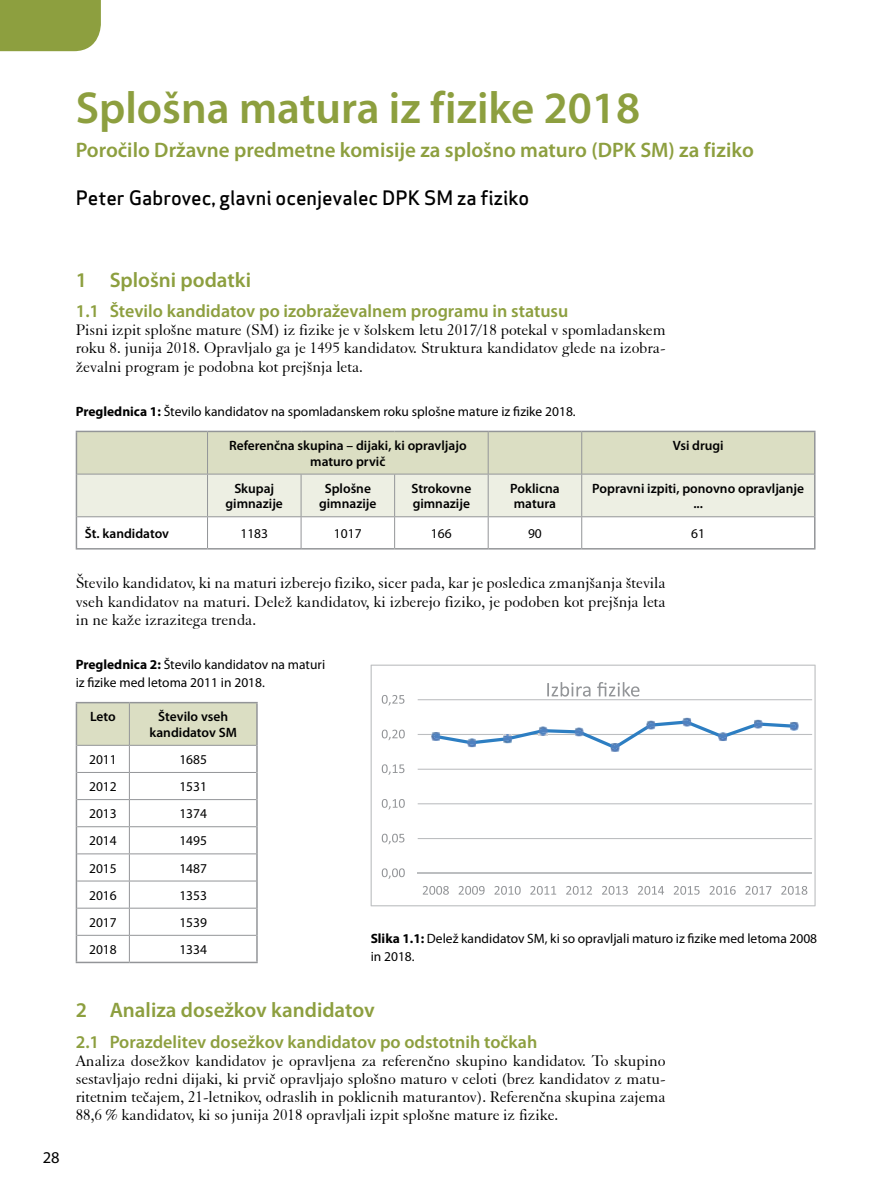
<style>
.page{position:relative;width:893px;height:1191px;background:#fff}
.page>*{position:absolute;margin:0;border:0;box-sizing:border-box;transform-origin:0 0}
.t1{font:600 45px "Myriad Pro";color:#8d9f3f}
.t2{font:600 21px "Myriad Pro";color:#8d9f3f}
.t3{font:19.5px "Apex Sans Medium ST";color:#000}
.t4{font:600 18px "Myriad Pro";color:#8d9f3f}
.t5{font:16.5px/18.1px "Elegant Garamond BT";color:#000;text-align:justify}
.t6{font:16.5px "Myriad Pro";color:#000}
.t7{font:13.5px/18px "Myriad Pro";color:#000}
.t8{font:600 13.5px/15.6px "Myriad Pro";color:#000;text-align:center}
.s1{font-weight:700}
</style>
<div class="page">
<div style="left:0;top:0;width:101px;height:51px;background:#8d9f3f"></div>
<svg style="left:77px;top:432px;width:737px;height:84px;background:#e3e5d2"></svg>
<hr style="left:207px;top:432px;width:1px;height:42px;background:#939598">
<hr style="left:488px;top:432px;width:1px;height:42px;background:#939598">
<hr style="left:581px;top:432px;width:1px;height:42px;background:#939598">
<hr style="left:77px;top:474px;width:131px;height:1px;background:#939598">
<hr style="left:208px;top:474px;width:93px;height:1px;background:#939598">
<hr style="left:207px;top:474px;width:1px;height:42px;background:#939598">
<hr style="left:301px;top:474px;width:94px;height:1px;background:#939598">
<hr style="left:301px;top:474px;width:1px;height:42px;background:#939598">
<hr style="left:395px;top:474px;width:93px;height:1px;background:#939598">
<hr style="left:394px;top:474px;width:1px;height:42px;background:#939598">
<hr style="left:488px;top:474px;width:94px;height:1px;background:#939598">
<hr style="left:488px;top:474px;width:1px;height:42px;background:#939598">
<hr style="left:582px;top:474px;width:232px;height:1px;background:#939598">
<hr style="left:581px;top:474px;width:1px;height:42px;background:#939598">
<hr style="left:77px;top:516px;width:131px;height:1px;background:#939598">
<hr style="left:208px;top:516px;width:93px;height:1px;background:#939598">
<hr style="left:207px;top:517px;width:1px;height:31px;background:#939598">
<hr style="left:301px;top:516px;width:94px;height:1px;background:#939598">
<hr style="left:301px;top:517px;width:1px;height:31px;background:#939598">
<hr style="left:395px;top:516px;width:93px;height:1px;background:#939598">
<hr style="left:394px;top:517px;width:1px;height:31px;background:#939598">
<hr style="left:488px;top:516px;width:94px;height:1px;background:#939598">
<hr style="left:488px;top:517px;width:1px;height:31px;background:#939598">
<hr style="left:582px;top:516px;width:232px;height:1px;background:#939598">
<hr style="left:581px;top:517px;width:1px;height:31px;background:#939598">
<hr style="left:76px;top:431px;width:132px;height:1px;background:#939598">
<hr style="left:76px;top:432px;width:1px;height:42px;background:#939598">
<hr style="left:208px;top:431px;width:93px;height:1px;background:#939598">
<hr style="left:301px;top:431px;width:94px;height:1px;background:#939598">
<hr style="left:395px;top:431px;width:93px;height:1px;background:#939598">
<hr style="left:488px;top:431px;width:94px;height:1px;background:#939598">
<hr style="left:582px;top:431px;width:233px;height:1px;background:#939598">
<hr style="left:814px;top:432px;width:1px;height:42px;background:#939598">
<hr style="left:76px;top:474px;width:1px;height:43px;background:#939598">
<hr style="left:814px;top:474px;width:1px;height:43px;background:#939598">
<hr style="left:76px;top:517px;width:1px;height:31px;background:#939598">
<hr style="left:814px;top:517px;width:1px;height:31px;background:#939598">
<hr style="left:76px;top:548px;width:132px;height:1px;background:#939598">
<hr style="left:208px;top:548px;width:93px;height:1px;background:#939598">
<hr style="left:301px;top:548px;width:94px;height:1px;background:#939598">
<hr style="left:395px;top:548px;width:93px;height:1px;background:#939598">
<hr style="left:488px;top:548px;width:94px;height:1px;background:#939598">
<hr style="left:582px;top:548px;width:233px;height:1px;background:#939598">
<hr style="left:129px;top:702px;width:129px;height:1px;background:#939598">
<hr style="left:256px;top:703px;width:2px;height:42px;background:#939598">
<hr style="left:256px;top:745px;width:2px;height:27px;background:#939598">
<hr style="left:256px;top:772px;width:2px;height:27px;background:#939598">
<hr style="left:256px;top:799px;width:2px;height:27px;background:#939598">
<hr style="left:256px;top:826px;width:2px;height:28px;background:#939598">
<hr style="left:256px;top:854px;width:2px;height:27px;background:#939598">
<hr style="left:256px;top:881px;width:2px;height:27px;background:#939598">
<hr style="left:256px;top:908px;width:2px;height:27px;background:#939598">
<svg style="left:76px;top:702px;width:181px;height:259px"></svg>
<hr style="left:256px;top:935px;width:2px;height:26px;background:#939598">
<hr style="left:76px;top:961px;width:53px;height:2px;background:#939598">
<hr style="left:129px;top:961px;width:129px;height:2px;background:#939598">
<svg style="left:371px;top:664px;width:445px;height:242px"></svg>
<h1 class="t1" style="left:76px;top:79px;width:566px">Splošna matura iz fizike 2018</h1>
<p class="t2" style="left:76px;top:136px;width:680px">Poročilo Državne predmetne komisije za splošno maturo (DPK SM) za fiziko</p>
<p class="t3" style="left:76px;top:185px;width:455px">Peter Gabrovec, glavni ocenjevalec DPK SM za fiziko</p>
<p class="t2" style="left:76px;top:266px;width:177px">1 Splošni podatki</p>
<p class="t4" style="left:76px;top:299px;width:494px">1.1 Število kandidatov po izobraževalnem programu in statusu</p>
<p class="t5" style="left:76px;top:320px;width:591px">Pisni izpit splošne mature (SM) iz fizike je v šolskem letu 2017/18 potekal v spomladanskem roku 8. junija 2018. Opravljalo ga je 1495 kandidatov. Struktura kandidatov glede na izobra&shy;ževalni program je podobna kot prejšnja leta.</p>
<p class="t7" style="left:76px;top:402px;width:502px"><span class="s1">Preglednica 1:</span> Število kandidatov na spomladanskem roku splošne mature iz fizike 2018.</p>
<p class="t8" style="left:229px;top:437px;width:239px">Referenčna skupina – dijaki, ki opravljajo maturo prvič</p>
<p class="t8" style="left:673px;top:437px;width:53px">Vsi drugi</p>
<p class="t8" style="left:226px;top:480px;width:59px">Skupaj gimnazije</p>
<p class="t8" style="left:319px;top:480px;width:59px">Splošne gimnazije</p>
<p class="t8" style="left:411px;top:480px;width:61px;text-align:left">Strokovne gimnazije</p>
<p class="t8" style="left:510px;top:480px;width:51px;text-align:left">Poklicna matura</p>
<p class="t8" style="left:592px;top:480px;width:213px">Popravni izpiti, ponovno opravljanje ...</p>
<p class="t8" style="left:85px;top:525px;width:86px">Št. kandidatov</p>
<p class="t7" style="left:240px;top:524px;width:29px">1183</p>
<p class="t7" style="left:334px;top:524px;width:29px">1017</p>
<p class="t7" style="left:431px;top:524px;width:22px">166</p>
<p class="t7" style="left:528px;top:524px;width:15px">90</p>
<p class="t7" style="left:691px;top:524px;width:15px">61</p>
<p class="t5" style="left:76px;top:574px;width:591px">Število kandidatov, ki na maturi izberejo fiziko, sicer pada, kar je posledica zmanjšanja števila vseh kandidatov na maturi. Delež kandidatov, ki izberejo fiziko, je podoben kot prejšnja leta in ne kaže izrazitega trenda.</p>
<p class="t7" style="left:76px;top:655px;width:251px"><span class="s1">Preglednica 2:</span> Število kandidatov na maturi iz fizike med letoma 2011 in 2018.</p>
<p class="t8" style="left:90px;top:708px;width:27px">Leto</p>
<p class="t8" style="left:149px;top:708px;width:89px">Število vseh kandidatov SM</p>
<p class="t7" style="left:89px;top:750px;width:29px">2011</p>
<p class="t7" style="left:179px;top:750px;width:29px">1685</p>
<p class="t7" style="left:89px;top:777px;width:29px">2012</p>
<p class="t7" style="left:179px;top:777px;width:29px">1531</p>
<p class="t7" style="left:89px;top:804px;width:29px">2013</p>
<p class="t7" style="left:179px;top:804px;width:29px">1374</p>
<p class="t7" style="left:89px;top:831px;width:29px">2014</p>
<p class="t7" style="left:179px;top:831px;width:29px">1495</p>
<p class="t7" style="left:89px;top:858px;width:29px">2015</p>
<p class="t7" style="left:179px;top:858px;width:29px">1487</p>
<p class="t7" style="left:89px;top:886px;width:29px">2016</p>
<p class="t7" style="left:179px;top:886px;width:29px">1353</p>
<p class="t7" style="left:89px;top:913px;width:29px">2017</p>
<p class="t7" style="left:179px;top:913px;width:29px">1539</p>
<p class="t7" style="left:89px;top:940px;width:29px">2018</p>
<p class="t7" style="left:179px;top:940px;width:29px">1334</p>
<p class="t7" style="left:371px;top:929px;width:448px"><span class="s1">Slika 1.1:</span> Delež kandidatov SM, ki so opravljali maturo iz fizike med letoma 2008 in 2018.</p>
<p class="t6" style="left:43px;top:1147px;width:18px">28</p>
<p class="t2" style="left:76px;top:997px;width:301px">2 Analiza dosežkov kandidatov</p>
<p class="t4" style="left:76px;top:1030px;width:463px">2.1 Porazdelitev dosežkov kandidatov po odstotnih točkah</p>
<p class="t5" style="left:76px;top:1051px;width:591px">Analiza dosežkov kandidatov je opravljena za referenčno skupino kandidatov. To skupino sestavljajo redni dijaki, ki prvič opravljajo splošno maturo v celoti (brez kandidatov z matu&shy;ritetnim tečajem, 21-letnikov, odraslih in poklicnih maturantov). Referenčna skupina zajema 88,6 % kandidatov, ki so junija 2018 opravljali izpit splošne mature iz fizike.</p>
</div>
